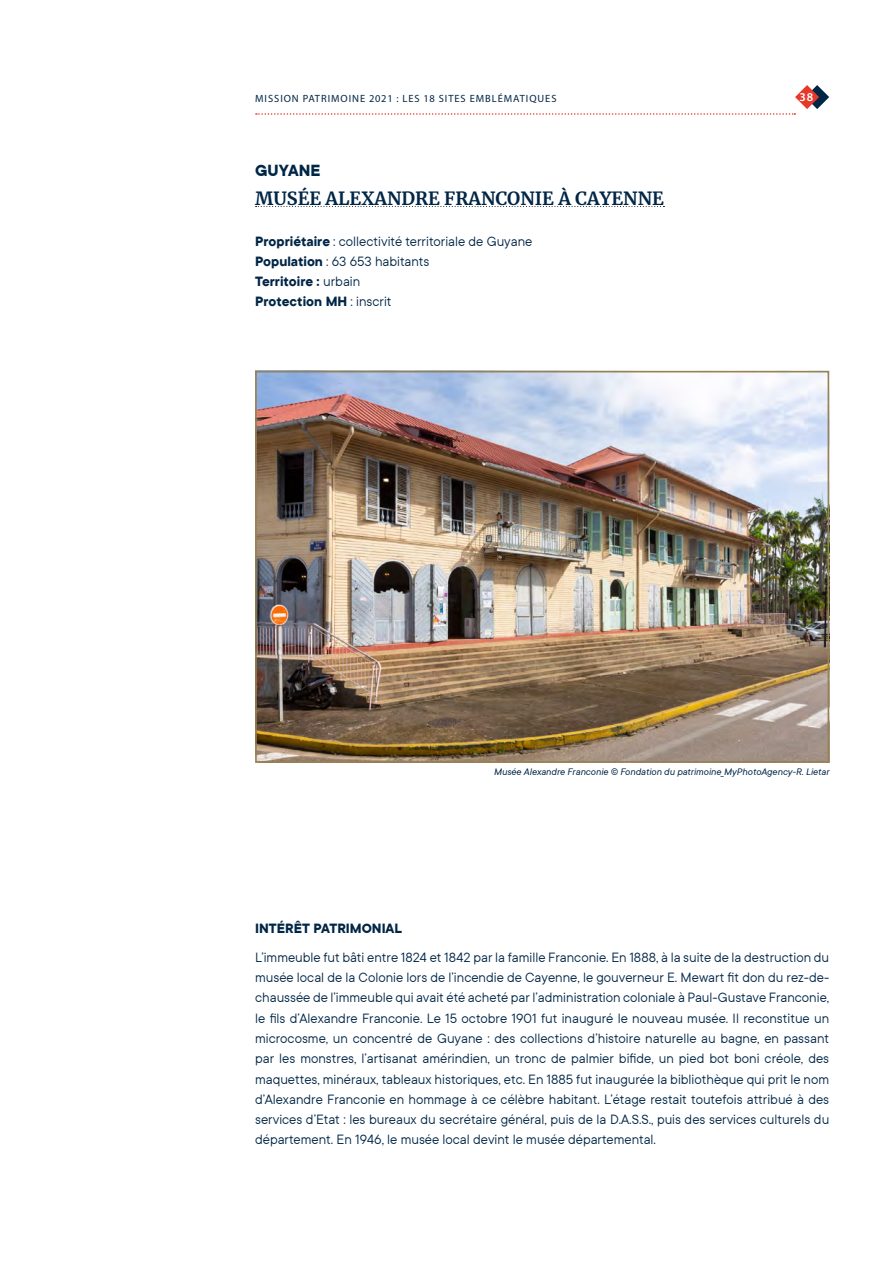
<style>
.page{position:relative;width:893px;height:1263px;background:#fff}
.page>*{position:absolute;margin:0;border:0;box-sizing:border-box;transform-origin:0 0}
.t1{font:700 18px "Merriweather";color:#002646}
.t2{font:700 18px "TT Commons";color:#002646}
.t3{font:15px/20.2px "TT Commons";color:#002646}
.t4{font:700 15px "TT Commons";color:#002646}
.t5{font:600 12px "Myriad Pro";color:#fff}
.t6{font:italic 10.5px "TT Commons";color:#002646}
.t7{font:10.5px "Myriad Pro";letter-spacing:.09em;color:#002646}
.s1{font-weight:700}
</style>
<div class="page">
<svg style="left:256px;top:85px;width:573px;height:30px"></svg>
<svg style="left:256px;top:206px;width:408px;height:1px"></svg>
<img style="left:258px;top:374px;width:568px;height:386px">
<div style="left:255px;top:371px;width:574px;height:392px;border:2px solid #998152"></div>
<p class="t7" style="left:255px;top:92px;width:303px">MISSION PATRIMOINE 2021 : LES 18 SITES EMBLÉMATIQUES</p>
<p class="t5" style="left:799px;top:89px;width:15px">38</p>
<p class="t2" style="left:255px;top:159px;width:67px">GUYANE</p>
<p class="t1" style="left:255px;top:186px;width:410px">MUSÉE ALEXANDRE FRANCONIE À CAYENNE</p>
<p class="t3" style="left:255px;top:230px;width:279px"><span class="s1">Propriétaire</span> : collectivité territoriale de Guyane<br><span class="s1">Population</span> : 63 653 habitants<br><span class="s1">Territoire :</span> urbain<br><span class="s1">Protection MH</span> : inscrit</p>
<p class="t6" style="left:494px;top:765px;width:337px">Musée Alexandre Franconie © Fondation du patrimoine_MyPhotoAgency-R. Lietar</p>
<p class="t4" style="left:255px;top:919px;width:148px">INTÉRÊT PATRIMONIAL</p>
<p class="t3" style="left:255px;top:947px;width:576px;text-align:justify">L’immeuble fut bâti entre 1824 et 1842 par la famille Franconie. En 1888, à la suite de la destruction du musée local de la Colonie lors de l’incendie de Cayenne, le gouverneur E. Mewart fit don du rez-de&shy;chaussée de l’immeuble qui avait été acheté par l’administration coloniale à Paul-Gustave Franconie, le fils d’Alexandre Franconie. Le 15 octobre 1901 fut inauguré le nouveau musée. Il reconstitue un microcosme, un concentré de Guyane : des collections d’histoire naturelle au bagne, en passant par les monstres, l’artisanat amérindien, un tronc de palmier bifide, un pied bot boni créole, des maquettes, minéraux, tableaux historiques, etc. En 1885 fut inaugurée la bibliothèque qui prit le nom d’Alexandre Franconie en hommage à ce célèbre habitant. L’étage restait toutefois attribué à des services d’Etat : les bureaux du secrétaire général, puis de la D.A.S.S., puis des services culturels du département. En 1946, le musée local devint le musée départemental.</p>
</div>
